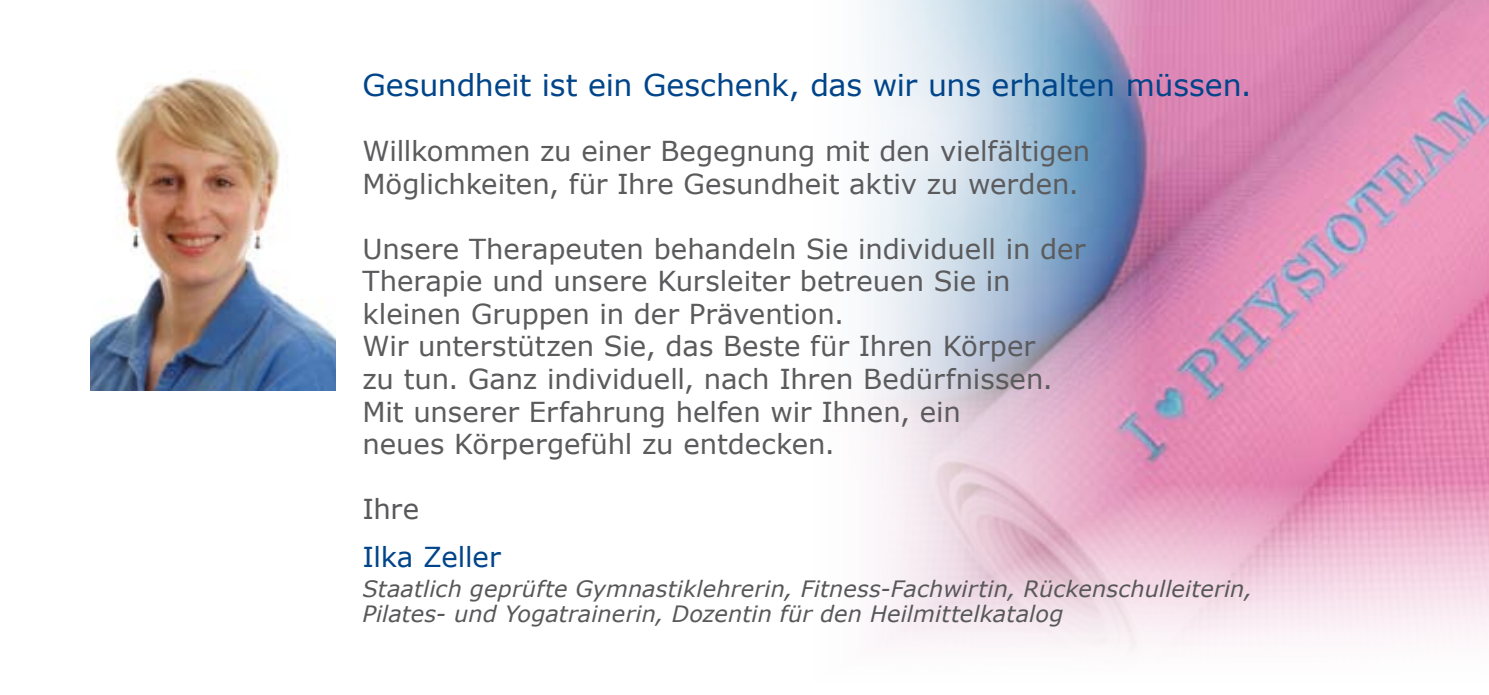
<style>
.page{position:relative;width:1489px;height:695px;background:#fff}
.page>*{position:absolute;margin:0;border:0;box-sizing:border-box;transform-origin:0 0}
.t1{font:30px "Verdana";letter-spacing:-.005em;color:#004489}
.t2{font:27.5px/32.5px "Verdana";color:#5b5b5d}
.t3{font:27.5px "Verdana";letter-spacing:-.005em;color:#004489}
.t4{font:27.5px "Verdana";color:#58585a}
.t5{font:italic 22.5px/25px "Verdana";letter-spacing:.005em;color:#58585a}
</style>
<div class="page">
<img style="left:866px;top:0;width:622px;height:651px">
<img style="left:90px;top:77px;width:246px;height:313px">
<p class="t1" style="left:362px;top:66px;width:890px">Gesundheit ist ein Geschenk, das wir uns erhalten müssen.</p>
<p class="t2" style="left:362px;top:135px;width:729px">Willkommen zu einer Begegnung mit den vielfältigen<br>Möglichkeiten, für Ihre Gesundheit aktiv zu werden.</p>
<p class="t2" style="left:362px;top:233px;width:724px">Unsere Therapeuten behandeln Sie individuell in der Therapie und unsere Kursleiter betreuen Sie in kleinen Gruppen in der Prävention.<br>Wir unterstützen Sie, das Beste für Ihren Körper<br>zu tun. Ganz individuell, nach Ihren Bedürfnissen.<br>Mit unserer Erfahrung helfen wir Ihnen, ein<br>neues Körpergefühl zu entdecken.</p>
<p class="t4" style="left:362px;top:491px;width:58px">Ihre</p>
<p class="t3" style="left:362px;top:539px;width:140px">Ilka Zeller</p>
<p class="t5" style="left:362px;top:576px;width:891px">Staatlich geprüfte Gymnastiklehrerin, Fitness-Fachwirtin, Rückenschulleiterin,<br>Pilates- und Yogatrainerin, Dozentin für den Heilmittelkatalog</p>
</div>
